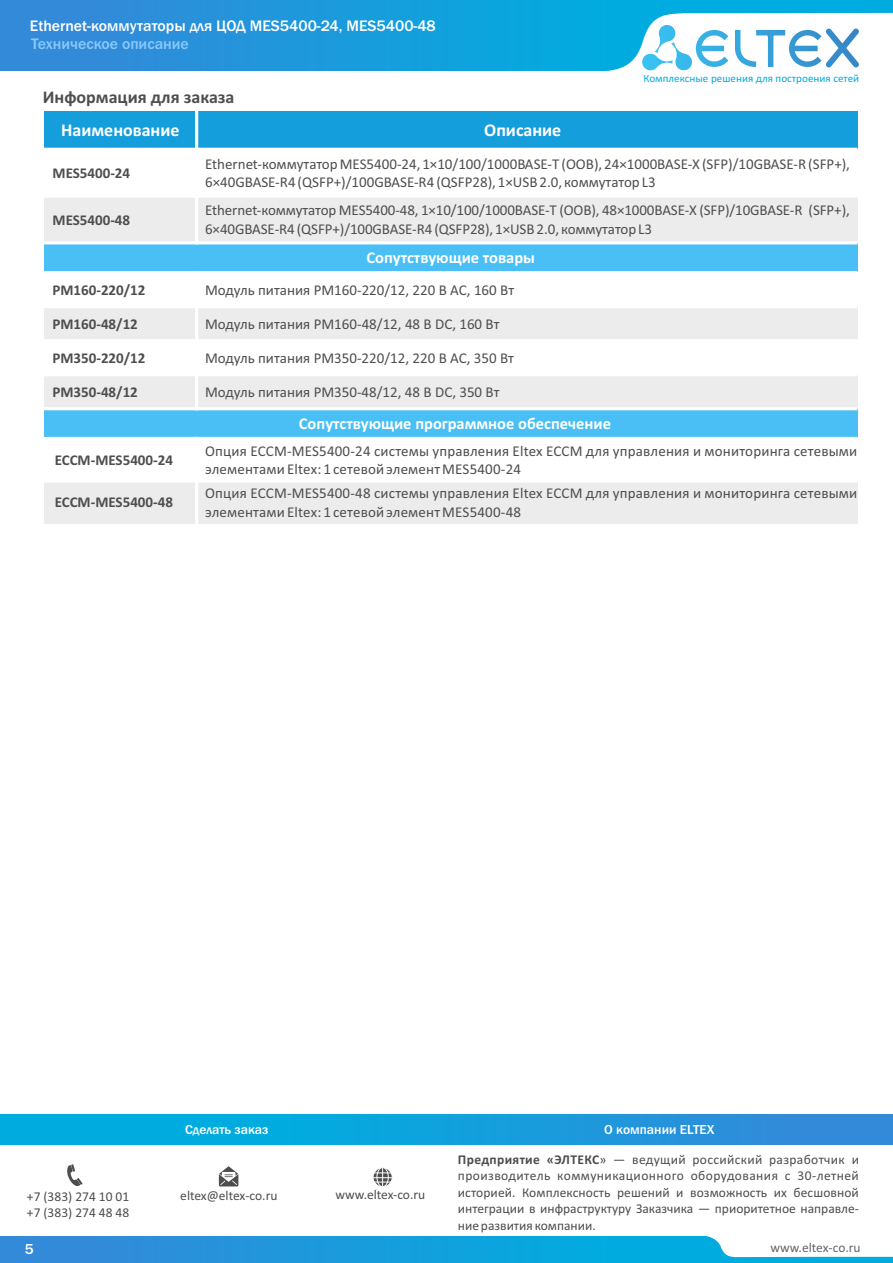
<style>
.page{position:relative;width:893px;height:1263px;background:#fff}
.page>*{position:absolute;margin:0;border:0;box-sizing:border-box;transform-origin:0 0}
.t1{font:700 18px "Calibri";color:#fff}
.t2{font:700 18px "Calibri";color:#4e4e4d}
.t3{font:700 16.5px "Calibri";color:#fff}
.t4{font:500 15.75px "Franklin Gothic";color:#fff}
.t5{font:500 15.75px "Franklin Gothic";color:#8ac9fc}
.t6{font:15px/18.3px "Calibri";color:#4e4e4d}
.t7{font:700 15px "Calibri";color:#4e4e4d}
.t8{font:500 15px "Franklin Gothic";color:#fff}
.t9{font:13.5px/16.5px "Calibri";color:#4d4d4d;text-align:justify}
.t10{font:500 13.5px "Franklin Gothic";color:#fff}
.t11{font:13.5px "Calibri";color:#666}
.t12{font:11.1px "Calibri";color:#00acdf}
.s1{font-weight:700}
</style>
<div class="page">
<div style="left:44px;top:111px;width:153px;height:38px;background:#159edc"></div>
<div style="left:197px;top:111px;width:660px;height:38px;background:#159edc"></div>
<div style="left:44px;top:196px;width:153px;height:47px;background:#ececec"></div>
<div style="left:197px;top:196px;width:660px;height:47px;background:#ececec"></div>
<div style="left:44px;top:243px;width:813px;height:30px;background:#49bff5"></div>
<div style="left:44px;top:307px;width:153px;height:34px;background:#ececec"></div>
<div style="left:197px;top:307px;width:660px;height:34px;background:#ececec"></div>
<div style="left:44px;top:375px;width:153px;height:34px;background:#ececec"></div>
<div style="left:197px;top:375px;width:660px;height:34px;background:#ececec"></div>
<div style="left:44px;top:409px;width:813px;height:29px;background:#49bff5"></div>
<div style="left:44px;top:481px;width:153px;height:42px;background:#ececec"></div>
<div style="left:197px;top:481px;width:660px;height:42px;background:#ececec"></div>
<hr style="left:195px;top:271px;width:3px;height:139px;background:#fff">
<hr style="left:195px;top:111px;width:3px;height:87px;background:#fff">
<hr style="left:195px;top:437px;width:3px;height:86px;background:#fff">
<hr style="left:195px;top:194px;width:3px;height:50px;background:#fff">
<hr style="left:44px;top:479px;width:813px;height:4px;background:#fff">
<hr style="left:44px;top:437px;width:813px;height:3px;background:#fff">
<hr style="left:44px;top:407px;width:813px;height:3px;background:#fff">
<hr style="left:44px;top:373px;width:813px;height:3px;background:#fff">
<hr style="left:44px;top:339px;width:813px;height:3px;background:#fff">
<hr style="left:44px;top:305px;width:813px;height:3px;background:#fff">
<hr style="left:44px;top:271px;width:813px;height:3px;background:#fff">
<hr style="left:44px;top:241px;width:813px;height:3px;background:#fff">
<hr style="left:44px;top:194px;width:154px;height:4px;background:#fff">
<hr style="left:195px;top:194px;width:662px;height:4px;background:#fff">
<hr style="left:44px;top:148px;width:813px;height:3px;background:#fff">
<div style="left:0;top:1115px;width:893px;height:30px;background:linear-gradient(to right,#00b4e0,#3489d9)"></div>
<svg style="left:219px;top:1166px;width:19px;height:20px"></svg>
<div style="left:373px;top:1167px;width:20px;height:20px;background:#f9f9f9;border:1px solid #fff;border-radius:50%"></div>
<div style="left:376px;top:1167px;width:13px;height:20px;background:#f7f7f7;border:1px solid #fff;border-radius:50%"></div>
<svg style="left:373px;top:1168px;width:19px;height:19px"></svg>
<svg style="left:67px;top:1164px;width:16px;height:22px"></svg>
<div style="left:0;top:1236px;width:893px;height:27px;background:linear-gradient(to right,#3489d9,#00b4e0)"></div>
<svg style="left:703px;top:1236px;width:190px;height:21px"></svg>
<div style="left:0;top:0;width:893px;height:71px;background:linear-gradient(to right,#3489d9,#00b4e0)"></div>
<svg style="left:589px;top:13px;width:304px;height:58px"></svg>
<p class="t4" style="left:30px;top:20px;width:407px">Ethernet-коммутаторы для ЦОД MES5400-24, MES5400-48</p>
<p class="t5" style="left:31px;top:38px;width:159px">Техническое описание</p>
<p class="t2" style="left:43px;top:89px;width:193px">Информация для заказа</p>
<p class="t12" style="left:643px;top:73px;width:217px">Комплексные решения для построения сетей</p>
<p class="t1" style="left:61px;top:123px;width:120px">Наименование</p>
<p class="t1" style="left:484px;top:123px;width:79px">Описание</p>
<p class="t7" style="left:53px;top:167px;width:79px">MES5400-24</p>
<p class="t6" style="left:205px;top:156px;width:646px">Ethernet-коммутатор MES5400-24, 1×10/100/1000BASE-T (OOB), 24×1000BASE-X (SFP)/10GBASE-R(SFP+),<br>6×40GBASE-R4 (QSFP+)/100GBASE-R4 (QSFP28), 1×USB 2.0, коммутатор L3</p>
<p class="t7" style="left:53px;top:213px;width:79px">MES5400-48</p>
<p class="t6" style="left:205px;top:203px;width:646px">Ethernet-коммутатор MES5400-48, 1×10/100/1000BASE-T (OOB), 48×1000BASE-X (SFP)/10GBASE-R (SFP+),<br>6×40GBASE-R4 (QSFP+)/100GBASE-R4 (QSFP28), 1×USB 2.0, коммутатор L3</p>
<p class="t3" style="left:366px;top:251px;width:170px">Сопутствующие товары</p>
<p class="t7" style="left:53px;top:283px;width:94px">PM160-220/12</p>
<p class="t6" style="left:205px;top:282px;width:311px">Модуль питания PM160-220/12, 220 В AC, 160 Вт</p>
<p class="t7" style="left:53px;top:318px;width:87px">PM160-48/12</p>
<p class="t6" style="left:205px;top:316px;width:296px">Модуль питания PM160-48/12, 48 В DC, 160 Вт</p>
<p class="t7" style="left:53px;top:352px;width:94px">PM350-220/12</p>
<p class="t6" style="left:205px;top:350px;width:310px">Модуль питания PM350-220/12, 220 В AC, 350 Вт</p>
<p class="t7" style="left:53px;top:386px;width:87px">PM350-48/12</p>
<p class="t6" style="left:205px;top:384px;width:296px">Модуль питания PM350-48/12, 48 В DC, 350 Вт</p>
<p class="t3" style="left:299px;top:417px;width:314px">Сопутствующие программное обеспечение</p>
<p class="t7" style="left:55px;top:454px;width:120px">ECCM-MES5400-24</p>
<p class="t6" style="left:205px;top:443px;width:654px">Опция ECCM-MES5400-24 системы управления Eltex ECCM для управления и мониторинга сетевыми элементами Eltex: 1 сетевой элемент MES5400-24</p>
<p class="t7" style="left:55px;top:496px;width:120px">ECCM-MES5400-48</p>
<p class="t6" style="left:205px;top:485px;width:654px">Опция ECCM-MES5400-48 системы управления Eltex ECCM для управления и мониторинга сетевыми элементами Eltex: 1 сетевой элемент MES5400-48</p>
<p class="t10" style="left:185px;top:1124px;width:85px">Сделать заказ</p>
<p class="t9" style="left:27px;top:1189px;width:104px">+7 (383) 274 10 01 +7 (383) 274 48 48</p>
<p class="t9" style="left:180px;top:1188px;width:99px">eltex@eltex-co.ru</p>
<p class="t9" style="left:335px;top:1188px;width:91px">www.eltex-co.ru</p>
<p class="t10" style="left:604px;top:1124px;width:112px">О компании ELTEX</p>
<p class="t9" style="left:458px;top:1152px;width:403px"><span class="s1">Предприятие «ЭЛТЕКС</span>» — ведущий российский разработчик и производитель коммуникационного оборудования с 30-летней историей. Комплексность решений и возможность их бесшовной интеграции в инфраструктуру Заказчика — приоритетное направле&shy;ние развития компании.</p>
<p class="t8" style="left:25px;top:1243px;width:10px">5</p>
<p class="t11" style="left:770px;top:1242px;width:92px">www.eltex-co.ru</p>
</div>
